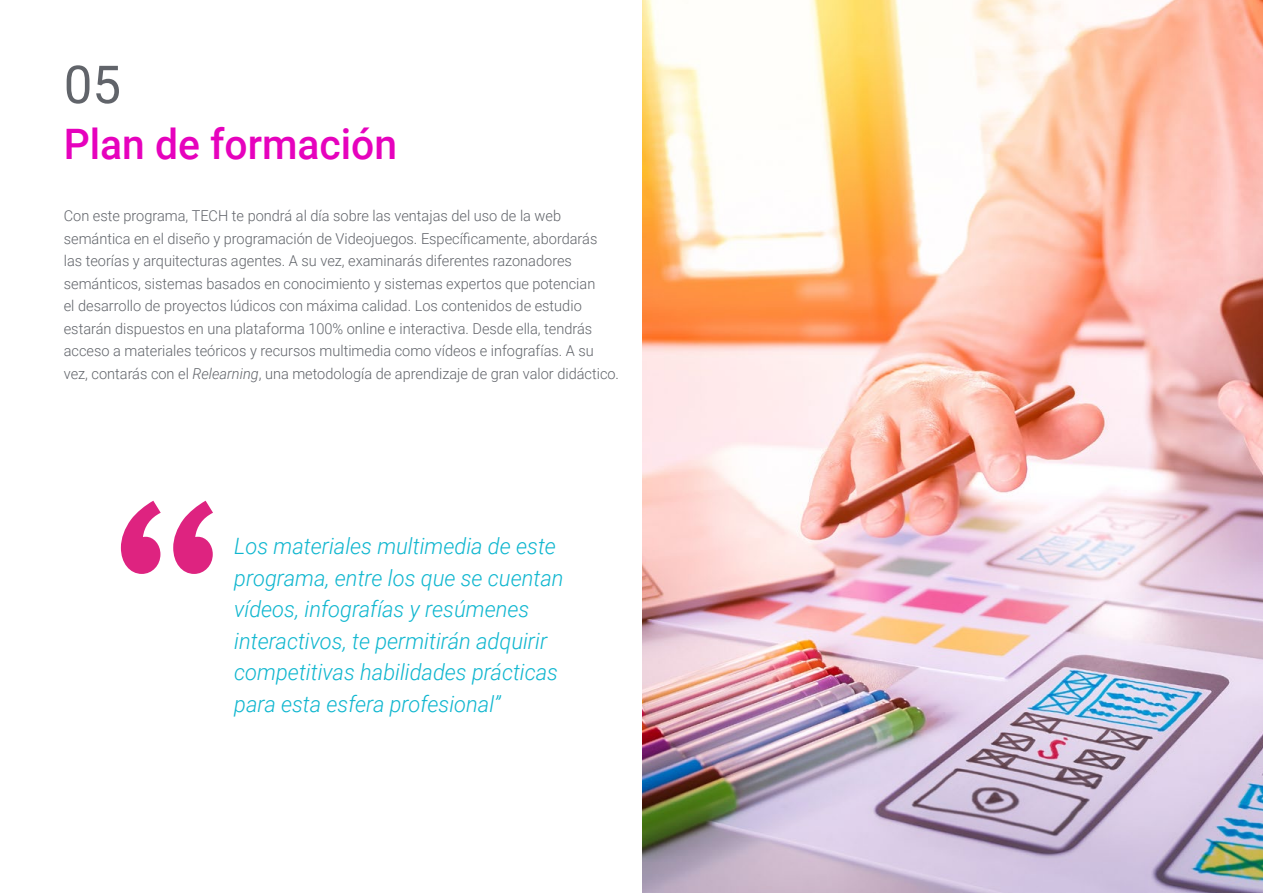
<style>
.page{position:relative;width:1263px;height:893px;background:#fff}
.page>*{position:absolute;margin:0;border:0;box-sizing:border-box;transform-origin:0 0}
.t1{font:52.5px "Roboto";color:#61646a}
.t2{font:500 42px "Roboto";color:#e602bd}
.t3{font:italic 300 22.5px/31.5px "Roboto";color:#0fb6cf}
.t4{font:300 15px/22.5px "Roboto";color:#61646a}
.s1{font-style:italic}
</style>
<div class="page">
<svg style="left:121px;top:501px;width:92px;height:73px"></svg>
<img style="left:642px;top:0;width:621px;height:893px">
<h1 class="t1" style="left:64px;top:48px;width:59px">05</h1>
<h2 class="t2" style="left:64px;top:115px;width:335px">Plan de formación</h2>
<p class="t4" style="left:64px;top:204px;width:557px">Con este programa, TECH te pondrá al día sobre las ventajas del uso de la web semántica en el diseño y programación de Videojuegos. Específicamente, abordarás las teorías y arquitecturas agentes. A su vez, examinarás diferentes razonadores semánticos, sistemas basados en conocimiento y sistemas expertos que potencian<br>el desarrollo de proyectos lúdicos con máxima calidad. Los contenidos de estudio estarán dispuestos en una plataforma 100% online e interactiva. Desde ella, tendrás acceso a materiales teóricos y recursos multimedia como vídeos e infografías. A su vez, contarás con el <span class="s1">Relearning</span>, una metodología de aprendizaje de gran valor didáctico.</p>
<h3 class="t3" style="left:234px;top:530px;width:331px">Los materiales multimedia de este programa, entre los que se cuentan vídeos, infografías y resúmenes interactivos, te permitirán adquirir competitivas habilidades prácticas para esta esfera profesional”</h3>
</div>
